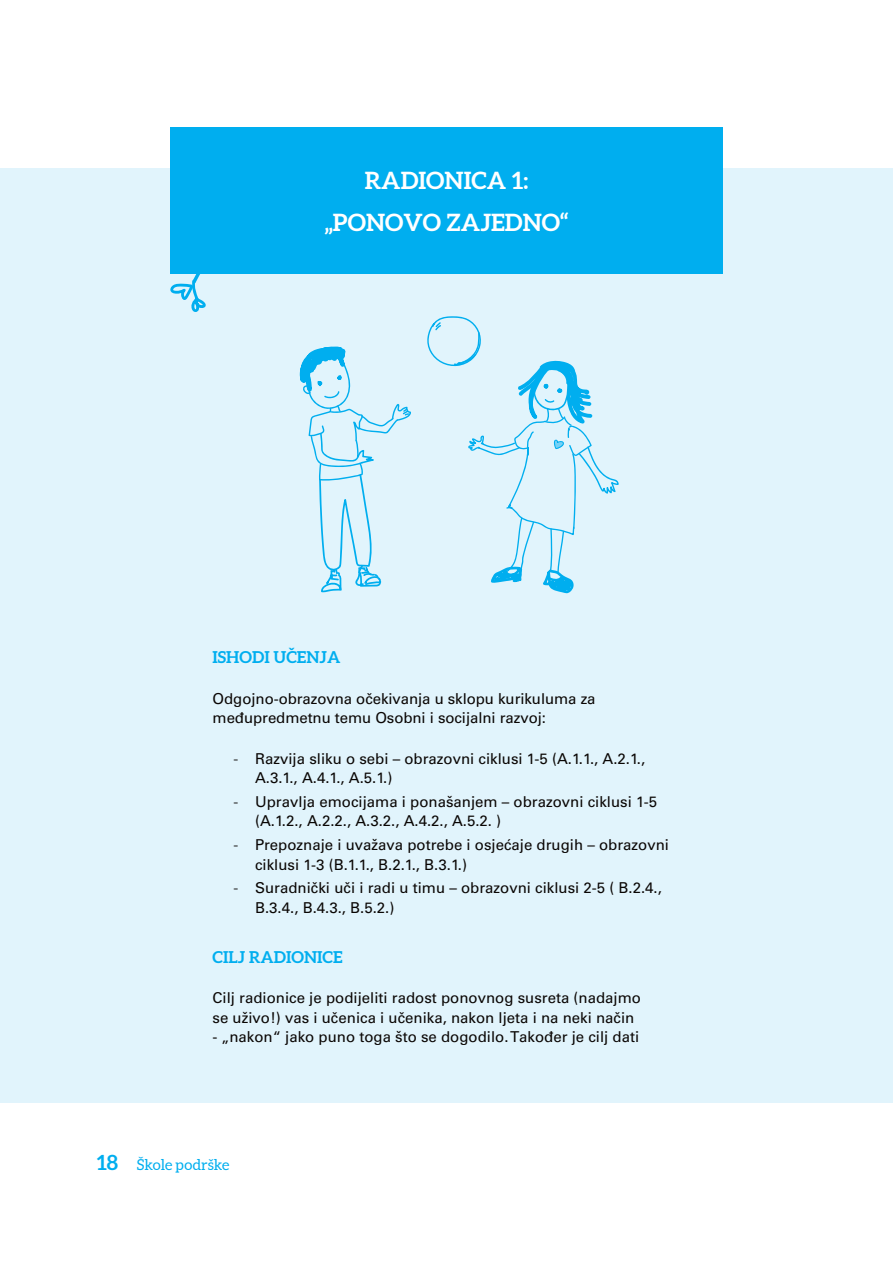
<style>
.page{position:relative;width:893px;height:1263px;background:#fff}
.page>*{position:absolute;margin:0;border:0;box-sizing:border-box;transform-origin:0 0}
.Heading_2{font:700 24px "Aleo";color:#fff}
.Heading_3{font:700 16.5px "Aleo";color:#00aeef}
.t1{font:15px/19.5px "Univers LT Std";color:#0a0604}
.t2{font:15px "Aleo";color:#00aeef}
.s1{font-weight:300}
.s2{font-weight:700;font-size:21px}
</style>
<div class="page">
<div style="left:0;top:169px;width:893px;height:934px;background:#e1f4fc"></div>
<div style="left:170px;top:128px;width:553px;height:104px;background:#00aeef"></div>
<div style="left:170px;top:170px;width:553px;height:104px;background:#00aeef"></div>
<svg style="left:427px;top:316px;width:192px;height:277px"></svg>
<svg style="left:300px;top:346px;width:111px;height:247px"></svg>
<svg style="left:170px;top:274px;width:36px;height:38px"></svg>
<p class="Heading_2" style="left:365px;top:166px;width:165px">RADIONICA 1:</p>
<p class="Heading_2" style="left:324px;top:208px;width:246px">„PONOVO ZAJEDNO“</p>
<p class="Heading_3" style="left:213px;top:647px;width:129px">ISHODI UČENJA</p>
<p class="t1" style="left:213px;top:688px;width:384px">Odgojno-obrazovna očekivanja u sklopu kurikuluma za međupredmetnu temu Osobni i socijalni razvoj:</p>
<p class="t1" style="left:255px;top:748px;width:392px;text-indent:-21px"><span class="s1">-</span> Razvija sliku o sebi – obrazovni ciklusi 1-5 (A.1.1., A.2.1.,<br>A.3.1., A.4.1., A.5.1.)</p>
<p class="t1" style="left:255px;top:792px;width:403px;text-indent:-21px"><span class="s1">-</span> Upravlja emocijama i ponašanjem – obrazovni ciklusi 1-5 (A.1.2., A.2.2., A.3.2., A.4.2., A.5.2. )</p>
<p class="t1" style="left:255px;top:835px;width:415px;text-indent:-21px"><span class="s1">-</span> Prepoznaje i uvažava potrebe i osjećaje drugih – obrazovni ciklusi 1-3 (B.1.1., B.2.1., B.3.1.)</p>
<p class="t1" style="left:255px;top:878px;width:408px;text-indent:-21px"><span class="s1">-</span> Suradnički uči i radi u timu – obrazovni ciklusi 2-5 ( B.2.4.,<br>B.3.4., B.4.3., B.5.2.)</p>
<p class="Heading_3" style="left:213px;top:946px;width:131px">CILJ RADIONICE</p>
<p class="t1" style="left:213px;top:988px;width:430px">Cilj radionice je podijeliti radost ponovnog susreta (nadajmo se uživo!) vas i učenica i učenika, nakon ljeta i na neki način</p>
<p class="t1" style="left:213px;top:1027px;width:428px">- „nakon“ jako puno toga što se dogodilo. Također je cilj dati</p>
<p class="t2" style="left:97px;top:1155px;width:134px"><span class="s2">18</span> Škole podrške</p>
</div>
